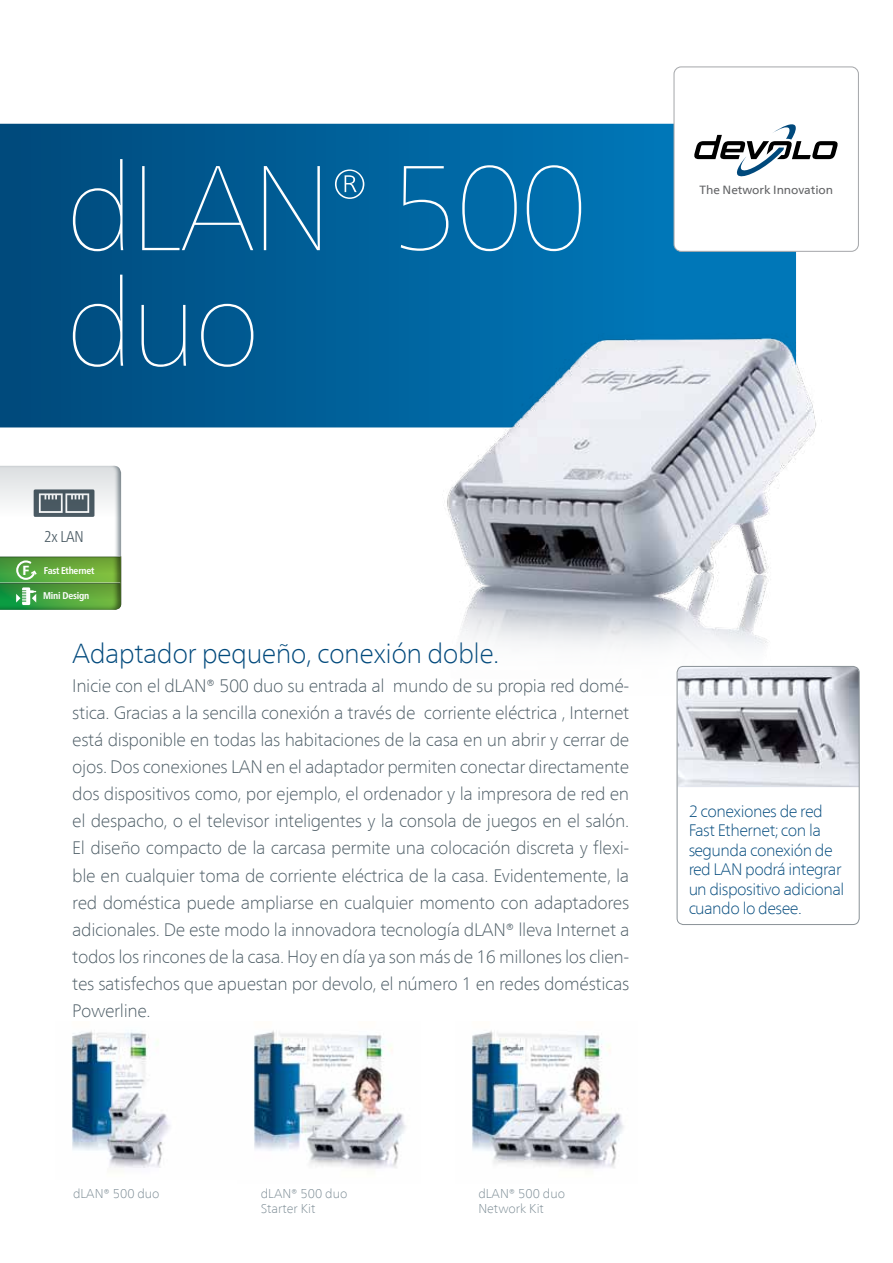
<style>
.page{position:relative;width:893px;height:1263px;background:#fff}
.page>*{position:absolute;margin:0;border:0;box-sizing:border-box;transform-origin:0 0}
.t1{font:200 120.45px/115.5px "Frutiger Neue LT Com";letter-spacing:-.025em;color:#fff}
.t2{font:100 27.45px "Frutiger Neue LT Com";letter-spacing:-.02em;color:#00497c}
.t3{font:100 18px/27px "Frutiger Neue LT Com";letter-spacing:-.02em;color:#4c5c65;text-align:justify}
.t4{font:100 16.5px/19.5px "Frutiger Neue LT Com";letter-spacing:-.03em;color:#00497c}
.t5{font:300 condensed 15.6px "Frutiger Neue LT Pro";color:#4c5c65}
.t6{font:800 13.05px "Frutiger Neue LT Com";color:#fff}
.t7{font:100 12.75px/14.2px "Frutiger Neue LT Com";color:#798992}
.t8{font:11.85px "Frutiger Neue LT Com";letter-spacing:-.005em;color:#636466}
.t9{font:700 condensed 9.75px "Frutiger Neue LT Pro";letter-spacing:-.02em;color:#fff}
</style>
<div class="page">
<svg style="left:0;top:124px;width:676px;height:303px;background:#005b94"></svg>
<div style="left:674px;top:67px;width:184px;height:184px;background:#fff;border-radius:7px"></div>
<div style="left:673px;top:66px;width:186px;height:186px;border:1px solid #a7a9ac;border-radius:7px"></div>
<svg style="left:694px;top:124px;width:144px;height:53px"></svg>
<img style="left:71px;top:1030px;width:99px;height:138px">
<img style="left:253px;top:1030px;width:153px;height:139px">
<img style="left:471px;top:1030px;width:153px;height:139px">
<div style="left:0;top:554px;width:123px;height:57px;background:#000;opacity:.5"></div>
<svg style="left:0;top:466px;width:121px;height:144px"></svg>
<img style="left:418px;top:249px;width:427px;height:461px">
<img style="left:678px;top:666px;width:180px;height:121px">
<div style="left:677px;top:666px;width:183px;height:259px;border:1px solid #8a9297;border-radius:6px"></div>
<h1 class="t1" style="left:65px;top:149px;width:524px">dLAN<sup>®</sup> 500 duo</h1>
<p class="t8" style="left:699px;top:183px;width:135px">The Network Innovation</p>
<p class="t6" style="left:22px;top:562px;width:8px">F</p>
<p class="t5" style="left:44px;top:528px;width:41px">2x LAN</p>
<p class="t9" style="left:44px;top:564px;width:52px">Fast Ethernet</p>
<p class="t9" style="left:43px;top:590px;width:48px">Mini Design</p>
<h2 class="t2" style="left:72px;top:636px;width:429px">Adaptador pequeño, conexión doble.</h2>
<p class="t3" style="left:72px;top:672px;width:559px">Inicie con el dLAN® 500 duo su entrada al mundo de su propia red domé&shy;stica. Gracias a la sencilla conexión a través de corriente eléctrica , Internet está disponible en todas las habitaciones de la casa en un abrir y cerrar de ojos. Dos conexiones LAN en el adaptador permiten conectar directamente dos dispositivos como, por ejemplo, el ordenador y la impresora de red en el despacho, o el televisor inteligentes y la consola de juegos en el salón.<br>El diseño compacto de la carcasa permite una colocación discreta y flexi&shy;ble en cualquier toma de corriente eléctrica de la casa. Evidentemente, la red doméstica puede ampliarse en cualquier momento con adaptadores adicionales. De este modo la innovadora tecnología dLAN® lleva Internet a todos los rincones de la casa. Hoy en día ya son más de 16 millones los clien&shy;tes satisfechos que apuestan por devolo, el número 1 en redes domésticas Powerline.</p>
<p class="t4" style="left:688px;top:801px;width:157px">2 conexiones de red<br>Fast Ethernet; con la segunda conexión de red LAN podrá integrar un dispositivo adicional cuando lo desee.</p>
<p class="t7" style="left:73px;top:1186px;width:88px">dLAN® 500 duo</p>
<p class="t7" style="left:261px;top:1186px;width:88px">dLAN® 500 duo<br>Starter Kit</p>
<p class="t7" style="left:478px;top:1186px;width:88px">dLAN® 500 duo<br>Network Kit</p>
</div>
